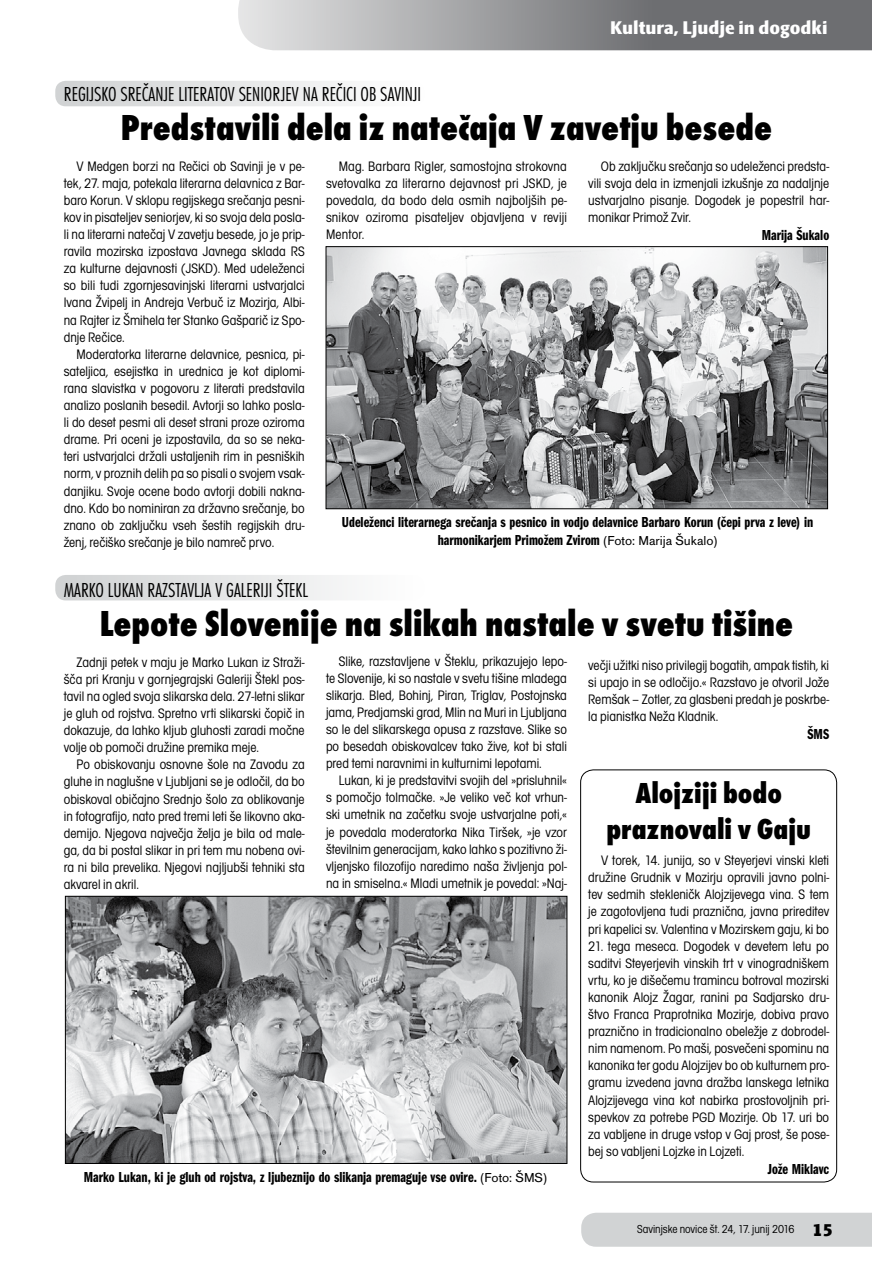
<style>
.page{position:relative;width:893px;height:1263px;background:#fff}
.page>*{position:absolute;margin:0;border:0;box-sizing:border-box;transform-origin:0 0}
.t1{font:37.5px "Futura TEE Extr Bold Cond";color:#000}
.t2{font:30px/36px "Futura TEE Extr Bold Cond";color:#000;text-align:center}
.t3{font:21px "Futura TEE Ligh Cond";color:#000}
.t4{font:18px "Skoda Sans Black CE";color:#fff}
.t5{font:15px/18px "Franklin Got Itc TEE Demi Comp";color:#000;text-align:center}
.t6{font:condensed 14.25px/17.1px "Avant Gar Got Itc TEE";color:#000;text-align:justify}
.t7{font:condensed 12px "Avant Gar Got Itc TEE";color:#000}
.s1{font-family:"Accius TEE";font-size:13.5px}
.s2{font-family:"Skoda Sans";font-weight:900;font-stretch:normal;font-size:18px}
</style>
<div class="page">
<svg style="left:238px;top:0;width:634px;height:50px;background:#949597"></svg>
<div style="left:581px;top:1213px;width:291px;height:34px;background:#d1d3d4"></div>
<div style="left:580px;top:770px;width:257px;height:412px;border:1px solid #000;border-radius:13px"></div>
<div style="left:55px;top:81px;width:370px;height:25px;background:linear-gradient(to right,#cfd1d2,#fff);border-radius:10px"></div>
<div style="left:55px;top:575px;width:370px;height:25px;background:linear-gradient(to right,#cfd1d2,#fff);border-radius:10px"></div>
<img style="left:328px;top:248px;width:498px;height:259px">
<div style="left:326px;top:246px;width:502px;height:263px;border:1px solid #000"></div>
<img style="left:67px;top:898px;width:498px;height:264px">
<div style="left:65px;top:896px;width:502px;height:268px;border:1px solid #000"></div>
<p class="t4" style="left:610px;top:17px;width:219px">Kultura, Ljudje in dogodki</p>
<h3 class="t3" style="left:64px;top:82px;width:359px">REGIJSKO SREČANJE LITERATOV SENIORJEV NA REČICI OB SAVINJI</h3>
<h1 class="t1" style="left:121px;top:106px;width:653px">Predstavili dela iz natečaja V zavetju besede</h1>
<p class="t6" style="left:64px;top:157px;width:242px;text-indent:13px">V Medgen borzi na Rečici ob Savinji je v pe&shy;tek, 27. maja, potekala literarna delavnica z Bar&shy;baro Korun. V sklopu regijskega srečanja pesni&shy;kov in pisateljev seniorjev, ki so svoja dela posla&shy;li na literarni natečaj V zavetju besede, jo je prip&shy;ravila mozirska izpostava Javnega sklada RS za kulturne dejavnosti (JSKD). Med udeleženci so bili tudi zgornjesavinjski literarni ustvarjalci Ivana Žvipelj in Andreja Verbuč iz Mozirja, Albi&shy;na Rajter iz Šmihela ter Stanko Gašparič iz Spo&shy;dnje Rečice.</p>
<p class="t6" style="left:64px;top:346px;width:242px;text-indent:13px">Moderatorka literarne delavnice, pesnica, pi&shy;sateljica, esejistka in urednica je kot diplomi&shy;rana slavistka v pogovoru z literati predstavila analizo poslanih besedil. Avtorji so lahko posla&shy;li do deset pesmi ali deset strani proze oziroma drame. Pri oceni je izpostavila, da so se neka&shy;teri ustvarjalci držali ustaljenih rim in pesniških norm, v proznih delih pa so pisali o svojem vsak&shy;danjiku. Svoje ocene bodo avtorji dobili nakna&shy;dno. Kdo bo nominiran za državno srečanje, bo znano ob zaključku vseh šestih regijskih dru&shy;ženj, rečiško srečanje je bilo namreč prvo.</p>
<p class="t6" style="left:326px;top:157px;width:242px;text-indent:13px">Mag. Barbara Rigler, samostojna strokovna svetovalka za literarno dejavnost pri JSKD, je povedala, da bodo dela osmih najboljših pe&shy;snikov oziroma pisateljev objavljena v reviji Mentor.</p>
<p class="t6" style="left:588px;top:157px;width:242px;text-indent:13px">Ob zaključku srečanja so udeleženci predsta&shy;vili svoja dela in izmenjali izkušnje za nadaljnje ustvarjalno pisanje. Dogodek je popestril har&shy;monikar Primož Zvir.</p>
<p class="t5" style="left:762px;top:226px;width:69px">Marija Šukalo</p>
<p class="t5" style="left:342px;top:513px;width:473px">Udeleženci literarnega srečanja s pesnico in vodjo delavnice Barbaro Korun (čepi prva z leve) in harmonikarjem Primožem Zvirom <span class="s1">(Foto: Marija Šukalo)</span></p>
<h3 class="t3" style="left:64px;top:578px;width:246px">MARKO LUKAN RAZSTAVLJA V GALERIJI ŠTEKL</h3>
<h1 class="t1" style="left:100px;top:602px;width:695px">Lepote Slovenije na slikah nastale v svetu tišine</h1>
<p class="t6" style="left:64px;top:654px;width:242px;text-indent:13px">Zadnji petek v maju je Marko Lukan iz Straži&shy;šča pri Kranju v gornjegrajski Galeriji Štekl pos&shy;tavil na ogled svoja slikarska dela. 27-letni slikar je gluh od rojstva. Spretno vrti slikarski čopič in dokazuje, da lahko kljub gluhosti zaradi močne volje ob pomoči družine premika meje.</p>
<p class="t6" style="left:64px;top:756px;width:242px;text-indent:13px">Po obiskovanju osnovne šole na Zavodu za gluhe in naglušne v Ljubljani se je odločil, da bo obiskoval običajno Srednjo šolo za oblikovanje in fotografijo, nato pred tremi leti še likovno aka&shy;demijo. Njegova največja želja je bila od male&shy;ga, da bi postal slikar in pri tem mu nobena ovi&shy;ra ni bila prevelika. Njegovi najljubši tehniki sta akvarel in akril.</p>
<p class="t6" style="left:326px;top:652px;width:242px;text-indent:13px">Slike, razstavljene v Šteklu, prikazujejo lepo&shy;te Slovenije, ki so nastale v svetu tišine mladega slikarja. Bled, Bohinj, Piran, Triglav, Postojnska jama, Predjamski grad, Mlin na Muri in Ljubljana so le del slikarskega opusa z razstave. Slike so po besedah obiskovalcev tako žive, kot bi stali pred temi naravnimi in kulturnimi lepotami.</p>
<p class="t6" style="left:326px;top:772px;width:242px;text-indent:13px">Lukan, ki je predstavitvi svojih del »prisluhnil« s pomočjo tolmačke. »Je veliko več kot vrhun&shy;ski umetnik na začetku svoje ustvarjalne poti,« je povedala moderatorka Nika Tiršek, »je vzor številnim generacijam, kako lahko s pozitivno ži&shy;vljenjsko filozofijo naredimo naša življenja pol&shy;na in smiselna.« Mladi umetnik je povedal: »Naj-</p>
<p class="t5" style="left:84px;top:1168px;width:465px">Marko Lukan, ki je gluh od rojstva, z ljubeznijo do slikanja premaguje vse ovire. <span class="s1">(Foto: ŠMS)</span></p>
<p class="t6" style="left:588px;top:657px;width:242px">večji užitki niso privilegij bogatih, ampak tistih, ki si upajo in se odločijo.« Razstavo je otvoril Jože Remšak – Zotler, za glasbeni predah je poskrbe&shy;la pianistka Neža Kladnik.</p>
<p class="t5" style="left:807px;top:725px;width:23px">ŠMS</p>
<h2 class="t2" style="left:606px;top:776px;width:206px">Alojziji bodo praznovali v Gaju</h2>
<p class="t6" style="left:588px;top:852px;width:242px;text-indent:13px">V torek, 14. junija, so v Steyerjevi vinski kleti družine Grudnik v Mozirju opravili javno polni&shy;tev sedmih stekleničk Alojzijevega vina. S tem je zagotovljena tudi praznična, javna prireditev pri kapelici sv. Valentina v Mozirskem gaju, ki bo</p>
<p class="t6" style="left:588px;top:937px;width:242px">21. tega meseca. Dogodek v devetem letu po saditvi Steyerjevih vinskih trt v vinogradniškem vrtu, ko je dišečemu tramincu botroval mozirski kanonik Alojz Žagar, ranini pa Sadjarsko dru&shy;štvo Franca Praprotnika Mozirje, dobiva pravo praznično in tradicionalno obeležje z dobrodel&shy;nim namenom. Po maši, posvečeni spominu na kanonika ter godu Alojzijev bo ob kulturnem pro&shy;gramu izvedena javna dražba lanskega letnika Alojzijevega vina kot nabirka prostovoljnih pri&shy;spevkov za potrebe PGD Mozirje. Ob 17. uri bo za vabljene in druge vstop v Gaj prost, še pose&shy;bej so vabljeni Lojzke in Lojzeti.</p>
<p class="t5" style="left:767px;top:1160px;width:63px">Jože Miklavc</p>
<p class="t7" style="left:637px;top:1222px;width:197px">Savinjske novice št. 24, 17. junij 2016 <span class="s2">15</span></p>
</div>
